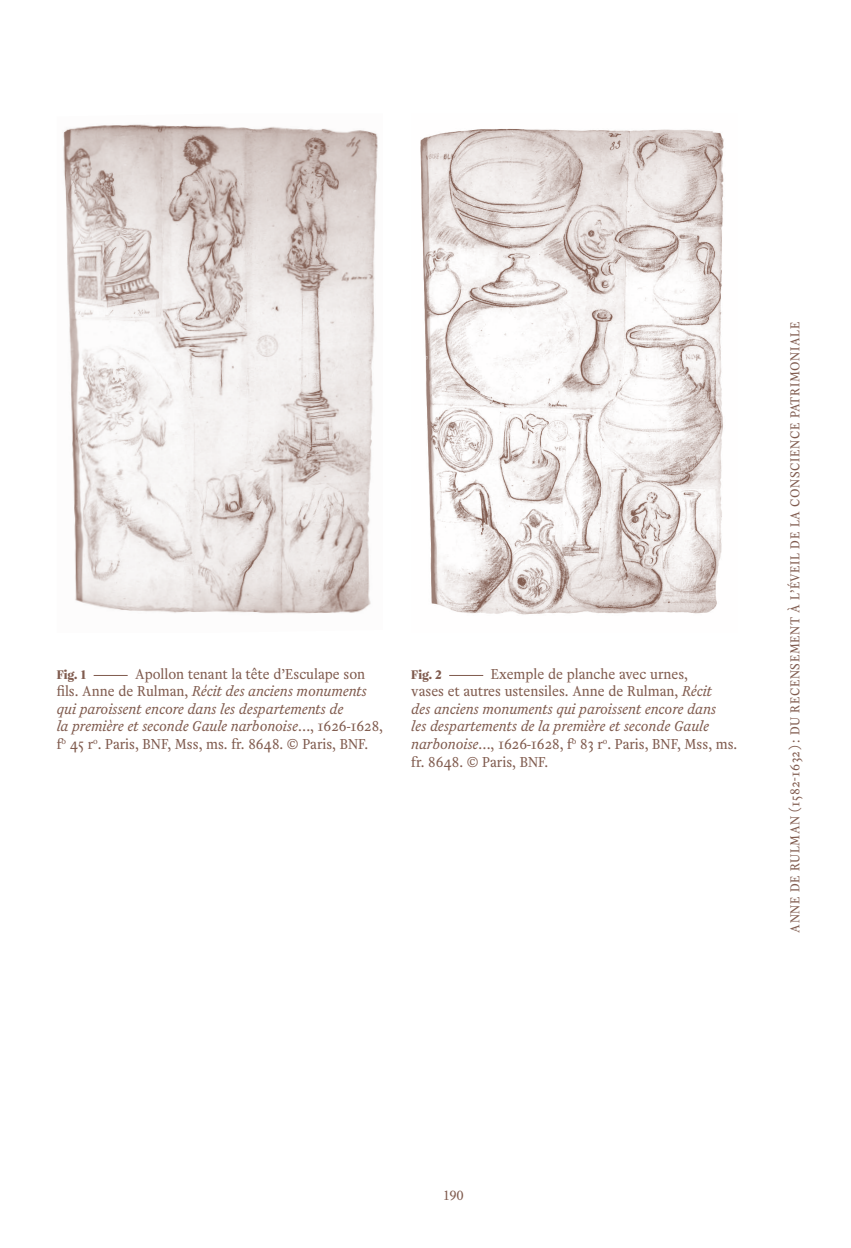
<style>
.page{position:relative;width:851px;height:1248px;background:#fff}
.page>*{position:absolute;margin:0;border:0;box-sizing:border-box;transform-origin:0 0}
.Legendes{font:15px/17.6px "Helvetius";color:#805b4e}
.t1{font:14px "Helvetius";color:#805b4e}
.texte_courant{font:13.6px "Helvetius";letter-spacing:.045em;color:#805b4e}
.Legendes-2{font:900 13px "Helvetius";color:#805b4e}
.s1{font-style:italic}
</style>
<div class="page">
<img style="left:420px;top:128px;width:304px;height:487px">
<hr style="left:94px;top:675px;width:34px;height:1px;background:#805b4e">
<hr style="left:449px;top:675px;width:34px;height:1px;background:#805b4e">
<img style="left:63px;top:124px;width:315px;height:490px">
<p class="Legendes" style="left:57px;top:664px;width:327px;text-indent:78px">Apollon tenant la tête d’Esculape son fils. Anne de Rulman, <span class="s1">Récit des anciens monuments qui paroissent encore dans les despartements de<br>la première et seconde Gaule narbonoise</span>…, 1626-1628, f<sup>o</sup> 45 r<sup>o</sup>. Paris, BNF, Mss, ms. fr. 8648. © Paris, BNF.</p>
<p class="Legendes-2" style="left:411px;top:665px;width:32px">Fig. 2</p>
<p class="Legendes" style="left:411px;top:664px;width:327px;text-indent:79px">Exemple de planche avec urnes,<br>vases et autres ustensiles. Anne de Rulman, <span class="s1">Récit<br>des anciens monuments qui paroissent encore dans<br>les despartements de la première et seconde Gaule narbonoise</span>…, 1626-1628, f<sup>o</sup> 83 r<sup>o</sup>. Paris, BNF, Mss, ms. fr. 8648. © Paris, BNF.</p>
<p class="Legendes-2" style="left:57px;top:665px;width:31px">Fig. 1</p>
<p class="texte_courant" style="left:786px;top:932px;width:612px;rotate:-90deg">ANNE DE RULMAN (1582-1632) : DU RECENSEMENT À L’ÉVEIL DE LA CONSCIENCE PATRIMONIALE</p>
<p class="t1" style="left:444px;top:1185px;width:22px">190</p>
</div>
